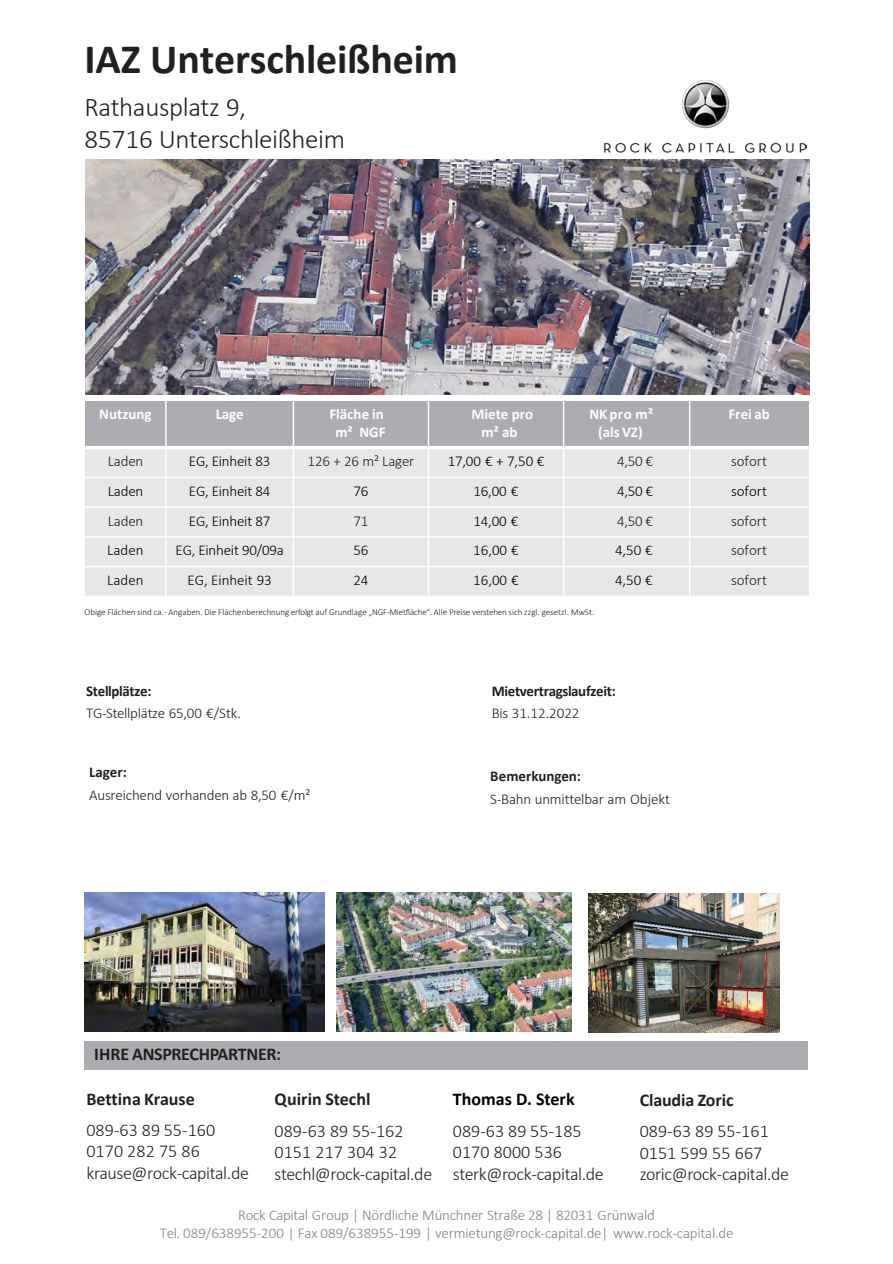
<style>
.page{position:relative;width:893px;height:1264px;background:#fff}
.page>*{position:absolute;margin:0;border:0;box-sizing:border-box;transform-origin:0 0}
.t1{font:700 42px "Calibri";letter-spacing:-.005em;color:#231f20}
.t2{font:300 27px "Calibri";letter-spacing:-.015em;color:#231f20}
.t3{font:300 18px/21.6px "Calibri";letter-spacing:.005em;color:#231f20}
.t4{font:300 18px/21.6px "Calibri";letter-spacing:-.02em;color:#231f20}
.t5{font:700 18px "Calibri";letter-spacing:-.005em;color:#231f20}
.t6{font:300 18px "Calibri";letter-spacing:-.025em;color:#231f20}
.t7{font:700 18px "Calibri";letter-spacing:-.005em;color:#000}
.t8{font:300 15px "Calibri";letter-spacing:-.01em;color:#231f20}
.t9{font:300 15px "Calibri";letter-spacing:-.005em;color:#000}
.t10{font:300 15px "Calibri";letter-spacing:-.015em;color:#808285}
.t11{font:700 15px/18px "Calibri";color:#fff;text-align:center}
.t12{font:700 15px "Calibri";letter-spacing:-.02em;color:#231f20}
.t13{font:700 15px "Calibri";color:#231f20}
.t14{font:300 9px "Calibri";letter-spacing:-.005em;color:#231f20}
</style>
<div class="page">
<img style="left:603px;top:81px;width:203px;height:72px">
<div style="left:85px;top:1041px;width:723px;height:29px;background:#abadb0"></div>
<div style="left:85px;top:401px;width:81px;height:47px;background:#abadb0"></div>
<div style="left:166px;top:401px;width:127px;height:47px;background:#abadb0"></div>
<div style="left:293px;top:401px;width:135px;height:47px;background:#abadb0"></div>
<div style="left:428px;top:401px;width:135px;height:47px;background:#abadb0"></div>
<div style="left:563px;top:401px;width:126px;height:47px;background:#abadb0"></div>
<div style="left:689px;top:401px;width:119px;height:47px;background:#abadb0"></div>
<div style="left:85px;top:448px;width:81px;height:29px;background:#e6e7e8"></div>
<div style="left:166px;top:448px;width:127px;height:29px;background:#e6e7e8"></div>
<div style="left:293px;top:448px;width:135px;height:29px;background:#e6e7e8"></div>
<div style="left:428px;top:448px;width:135px;height:29px;background:#e6e7e8"></div>
<div style="left:563px;top:448px;width:126px;height:29px;background:#e6e7e8"></div>
<div style="left:689px;top:448px;width:119px;height:29px;background:#e6e7e8"></div>
<div style="left:85px;top:477px;width:81px;height:30px;background:#e6e7e8"></div>
<div style="left:166px;top:477px;width:127px;height:30px;background:#e6e7e8"></div>
<div style="left:293px;top:477px;width:135px;height:30px;background:#e6e7e8"></div>
<div style="left:428px;top:477px;width:135px;height:30px;background:#e6e7e8"></div>
<div style="left:563px;top:477px;width:126px;height:30px;background:#e6e7e8"></div>
<div style="left:689px;top:477px;width:119px;height:30px;background:#e6e7e8"></div>
<div style="left:85px;top:507px;width:81px;height:30px;background:#e6e7e8"></div>
<div style="left:166px;top:507px;width:127px;height:30px;background:#e6e7e8"></div>
<div style="left:293px;top:507px;width:135px;height:30px;background:#e6e7e8"></div>
<div style="left:428px;top:507px;width:135px;height:30px;background:#e6e7e8"></div>
<div style="left:563px;top:507px;width:126px;height:30px;background:#e6e7e8"></div>
<div style="left:689px;top:507px;width:119px;height:30px;background:#e6e7e8"></div>
<div style="left:85px;top:537px;width:81px;height:30px;background:#e6e7e8"></div>
<div style="left:166px;top:537px;width:127px;height:30px;background:#e6e7e8"></div>
<div style="left:293px;top:537px;width:135px;height:30px;background:#e6e7e8"></div>
<div style="left:428px;top:537px;width:135px;height:30px;background:#e6e7e8"></div>
<div style="left:563px;top:537px;width:126px;height:30px;background:#e6e7e8"></div>
<div style="left:689px;top:537px;width:119px;height:30px;background:#e6e7e8"></div>
<div style="left:85px;top:567px;width:81px;height:29px;background:#e6e7e8"></div>
<div style="left:166px;top:567px;width:127px;height:29px;background:#e6e7e8"></div>
<div style="left:293px;top:567px;width:135px;height:29px;background:#e6e7e8"></div>
<div style="left:428px;top:567px;width:135px;height:29px;background:#e6e7e8"></div>
<div style="left:563px;top:567px;width:126px;height:29px;background:#e6e7e8"></div>
<div style="left:689px;top:567px;width:119px;height:29px;background:#e6e7e8"></div>
<hr style="left:165px;top:401px;width:2px;height:47px;background:#fff">
<hr style="left:165px;top:448px;width:2px;height:29px;background:#fff">
<hr style="left:165px;top:477px;width:2px;height:60px;background:#fff">
<hr style="left:165px;top:537px;width:2px;height:60px;background:#fff">
<hr style="left:292px;top:401px;width:2px;height:47px;background:#fff">
<hr style="left:292px;top:448px;width:2px;height:29px;background:#fff">
<hr style="left:292px;top:477px;width:2px;height:60px;background:#fff">
<hr style="left:292px;top:537px;width:2px;height:60px;background:#fff">
<hr style="left:428px;top:401px;width:1px;height:47px;background:#fff">
<svg style="left:428px;top:449px;width:1px;height:28px"></svg>
<hr style="left:428px;top:477px;width:1px;height:60px;background:#fff">
<hr style="left:428px;top:537px;width:1px;height:60px;background:#fff">
<hr style="left:562px;top:401px;width:2px;height:47px;background:#fff">
<hr style="left:562px;top:448px;width:2px;height:29px;background:#fff">
<hr style="left:562px;top:477px;width:2px;height:60px;background:#fff">
<hr style="left:562px;top:537px;width:2px;height:60px;background:#fff">
<hr style="left:688px;top:401px;width:2px;height:47px;background:#fff">
<hr style="left:688px;top:448px;width:2px;height:29px;background:#fff">
<hr style="left:688px;top:477px;width:2px;height:60px;background:#fff">
<hr style="left:688px;top:537px;width:2px;height:60px;background:#fff">
<hr style="left:85px;top:446px;width:723px;height:3px;background:#fff">
<hr style="left:85px;top:477px;width:723px;height:1px;background:#fff">
<hr style="left:85px;top:506px;width:723px;height:2px;background:#fff">
<hr style="left:85px;top:536px;width:723px;height:2px;background:#fff">
<hr style="left:85px;top:566px;width:723px;height:1px;background:#fff">
<img style="left:85px;top:893px;width:239px;height:139px">
<img style="left:85px;top:159px;width:724px;height:236px">
<img style="left:337px;top:893px;width:235px;height:139px">
<img style="left:588px;top:893px;width:191px;height:139px">
<h2 class="t1" style="left:84px;top:29px;width:375px">IAZ Unterschleißheim</h2>
<p class="t2" style="left:84px;top:90px;width:163px">Rathausplatz 9,</p>
<p class="t2" style="left:84px;top:122px;width:262px">85716 Unterschleißheim</p>
<p class="t11" style="left:99px;top:404px;width:54px">Nutzung</p>
<p class="t11" style="left:216px;top:404px;width:29px">Lage</p>
<p class="t11" style="left:329px;top:404px;width:58px">Fläche in m² NGF</p>
<p class="t11" style="left:471px;top:404px;width:63px">Miete pro m² ab</p>
<p class="t11" style="left:589px;top:404px;width:65px">NKpro m² (als VZ)</p>
<p class="t11" style="left:728px;top:404px;width:43px">Frei ab</p>
<p class="t8" style="left:108px;top:452px;width:37px">Laden</p>
<p class="t9" style="left:189px;top:452px;width:83px">EG, Einheit 83</p>
<p class="t8" style="left:307px;top:452px;width:108px">126 + 26 m² Lager</p>
<p class="t9" style="left:447px;top:452px;width:98px">17,00 € + 7,50 €</p>
<p class="t8" style="left:617px;top:452px;width:37px">4,50 €</p>
<p class="t8" style="left:731px;top:452px;width:37px">sofort</p>
<p class="t9" style="left:108px;top:482px;width:37px">Laden</p>
<p class="t9" style="left:189px;top:482px;width:83px">EG, Einheit 84</p>
<p class="t9" style="left:353px;top:482px;width:17px">76</p>
<p class="t9" style="left:473px;top:482px;width:47px">16,00 €</p>
<p class="t9" style="left:617px;top:482px;width:37px">4,50 €</p>
<p class="t9" style="left:731px;top:482px;width:37px">sofort</p>
<p class="t8" style="left:108px;top:511px;width:37px">Laden</p>
<p class="t9" style="left:189px;top:511px;width:83px">EG, Einheit 87</p>
<p class="t8" style="left:353px;top:511px;width:16px">71</p>
<p class="t9" style="left:473px;top:511px;width:47px">14,00 €</p>
<p class="t8" style="left:617px;top:511px;width:37px">4,50 €</p>
<p class="t8" style="left:731px;top:511px;width:37px">sofort</p>
<p class="t9" style="left:107px;top:541px;width:38px">Laden</p>
<p class="t9" style="left:175px;top:541px;width:110px">EG, Einheit 90/09a</p>
<p class="t9" style="left:353px;top:541px;width:17px">56</p>
<p class="t9" style="left:473px;top:541px;width:47px">16,00 €</p>
<p class="t9" style="left:615px;top:541px;width:39px">4,50 €</p>
<p class="t8" style="left:731px;top:541px;width:37px">sofort</p>
<p class="t9" style="left:107px;top:571px;width:38px">Laden</p>
<p class="t9" style="left:187px;top:571px;width:86px">EG, Einheit 93</p>
<p class="t9" style="left:353px;top:571px;width:17px">24</p>
<p class="t9" style="left:473px;top:571px;width:47px">16,00 €</p>
<p class="t9" style="left:615px;top:571px;width:39px">4,50 €</p>
<p class="t8" style="left:731px;top:571px;width:37px">sofort</p>
<p class="t14" style="left:84px;top:607px;width:511px">Obige Flächen sind ca.- Angaben. Die Flächenberechnung erfolgt auf Grundlage „NGF-Mietfläche“. Alle Preise verstehen sich zzgl. gesetzl. MwSt.</p>
<p class="t12" style="left:86px;top:680px;width:67px">Stellplätze:</p>
<p class="t8" style="left:86px;top:704px;width:156px">TG-Stellplätze 65,00 €/Stk.</p>
<p class="t12" style="left:89px;top:762px;width:39px">Lager:</p>
<p class="t8" style="left:89px;top:785px;width:223px">Ausreichend vorhanden ab 8,50 €/m²</p>
<p class="t12" style="left:492px;top:680px;width:126px">Mietvertragslaufzeit:</p>
<p class="t8" style="left:492px;top:704px;width:89px">Bis 31.12.2022</p>
<p class="t13" style="left:490px;top:766px;width:92px">Bemerkungen:</p>
<p class="t8" style="left:490px;top:789px;width:181px">S-Bahn unmittelbar am Objekt</p>
<p class="t5" style="left:94px;top:1041px;width:188px">IHRE ANSPRECHPARTNER:</p>
<p class="t5" style="left:86px;top:1086px;width:110px">Bettina Krause</p>
<p class="t3" style="left:86px;top:1119px;width:130px">089-63 89 55-160</p>
<p class="t3" style="left:86px;top:1140px;width:115px">0170 282 75 86</p>
<p class="t4" style="left:86px;top:1162px;width:164px">krause@rock-capital.de</p>
<p class="t5" style="left:274px;top:1086px;width:98px">Quirin Stechl</p>
<p class="t3" style="left:274px;top:1120px;width:130px">089-63 89 55-162<br>0151 217 304 32</p>
<p class="t4" style="left:274px;top:1163px;width:159px">stechl@rock-capital.de</p>
<p class="t7" style="left:453px;top:1086px;width:123px">Thomas D. Sterk</p>
<p class="t3" style="left:453px;top:1120px;width:130px">089-63 89 55-185</p>
<p class="t3" style="left:453px;top:1141px;width:111px">0170 8000 536</p>
<p class="t6" style="left:453px;top:1163px;width:152px">sterk@rock-capital.de</p>
<p class="t5" style="left:639px;top:1088px;width:95px">Claudia Zoric</p>
<p class="t3" style="left:639px;top:1120px;width:131px">089-63 89 55-161</p>
<p class="t4" style="left:639px;top:1142px;width:151px">0151 599 55 667 zoric@rock-capital.de</p>
<p class="t10" style="left:238px;top:1205px;width:418px">Rock Capital Group | Nördliche Münchner Straße 28 | 82031 Grünwald</p>
<p class="t10" style="left:160px;top:1223px;width:575px">Tel. 089/638955-200 | Fax 089/638955-199 | vermietung@rock-capital.de| www.rock-capital.de</p>
</div>
